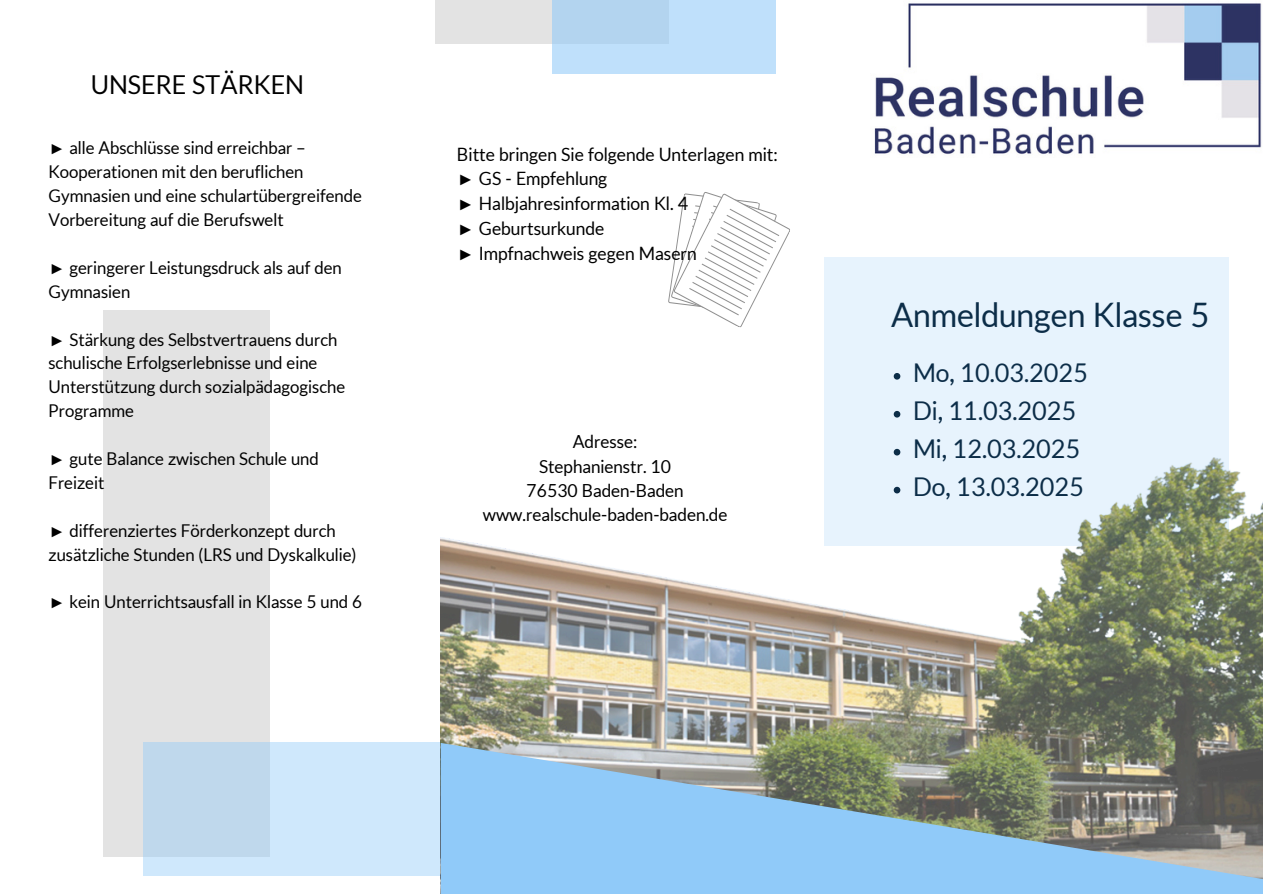
<style>
.page{position:relative;width:1263px;height:894px;background:#fff}
.page>*{position:absolute;margin:0;border:0;box-sizing:border-box;transform-origin:0 0}
.t1{font:33px "Alilato";color:#0c2d48}
.t2{font:25.5px "Alilato";color:#000}
.t3{font:25.2px "Alilato";color:#0c2d48}
.t4{font:18px "Alilato";color:#000}
.t5{font:17.7px "Alilato";color:#000}
.t6{font:17.25px/23.9px "Alilato";color:#000}
.s1{font-family:"Liberation Serif"}
</style>
<div class="page">
<div style="left:824px;top:256px;width:405px;height:289px;background:#e7f3fd"></div>
<div style="left:104px;top:310px;width:166px;height:546px;background:#e3e3e3"></div>
<div style="left:143px;top:742px;width:297px;height:133px;background:linear-gradient(to right,#bfd8ec,#d3ecff)"></div>
<svg style="left:668px;top:192px;width:122px;height:136px"></svg>
<img style="left:874px;top:3px;width:388px;height:152px">
<img style="left:441px;top:413px;width:822px;height:329px">
<svg style="left:441px;top:742px;width:822px;height:151px;background:#8aabbd"></svg>
<div style="left:435px;top:0;width:233px;height:44px;background:#e3e3e3"></div>
<div style="left:552px;top:0;width:223px;height:73px;background:#bfe0fb"></div>
<svg style="left:894px;top:373px;width:6px;height:6px"></svg>
<svg style="left:894px;top:411px;width:6px;height:6px"></svg>
<svg style="left:894px;top:448px;width:6px;height:7px"></svg>
<svg style="left:894px;top:486px;width:6px;height:7px"></svg>
<p class="t2" style="left:91px;top:76px;width:215px">UNSERE STÄRKEN</p>
<p class="t6" style="left:48px;top:138px;width:315px"><span class="s1">►</span> alle Abschlüsse sind erreichbar – Kooperationen mit den beruflichen Gymnasien und eine schulartübergreifende Vorbereitung auf die Berufswelt</p>
<p class="t6" style="left:48px;top:257px;width:295px"><span class="s1">►</span> geringerer Leistungsdruck als auf den<br>Gymnasien</p>
<p class="t6" style="left:48px;top:329px;width:298px"><span class="s1">►</span> Stärkung des Selbstvertrauens durch schulische Erfolgserlebnisse und eine Unterstützung durch sozialpädagogische Programme</p>
<p class="t6" style="left:48px;top:448px;width:272px"><span class="s1">►</span> gute Balance zwischen Schule und<br>Freizeit</p>
<p class="t6" style="left:48px;top:520px;width:310px"><span class="s1">►</span> differenziertes Förderkonzept durch zusätzliche Stunden (LRS und Dyskalkulie)</p>
<p class="t6" style="left:48px;top:592px;width:315px"><span class="s1">►</span> kein Unterrichtsausfall in Klasse 5 und 6</p>
<p class="t4" style="left:457px;top:147px;width:322px">Bitte bringen Sie folgende Unterlagen mit:</p>
<p class="t4" style="left:457px;top:172px;width:152px"><span class="s1">►</span> GS - Empfehlung</p>
<p class="t4" style="left:457px;top:197px;width:233px"><span class="s1">►</span> Halbjahresinformation Kl. 4</p>
<p class="t4" style="left:457px;top:222px;width:149px"><span class="s1">►</span> Geburtsurkunde</p>
<p class="t4" style="left:457px;top:246px;width:241px"><span class="s1">►</span> Impfnachweis gegen Masern</p>
<p class="t5" style="left:573px;top:435px;width:66px">Adresse:</p>
<p class="t5" style="left:539px;top:459px;width:134px">Stephanienstr. 10</p>
<h1 class="t5" style="left:527px;top:483px;width:158px">76530 Baden-Baden</h1>
<p class="t5" style="left:483px;top:508px;width:246px">www.realschule-baden-baden.de</p>
<p class="t1" style="left:891px;top:303px;width:320px">Anmeldungen Klasse 5</p>
<h2 class="t3" style="left:913px;top:364px;width:176px">Mo, 10.03.2025</h2>
<p class="t3" style="left:913px;top:402px;width:165px">Di, 11.03.2025</p>
<p class="t3" style="left:913px;top:439px;width:169px">Mi, 12.03.2025</p>
<p class="t3" style="left:913px;top:477px;width:172px">Do, 13.03.2025</p>
</div>
